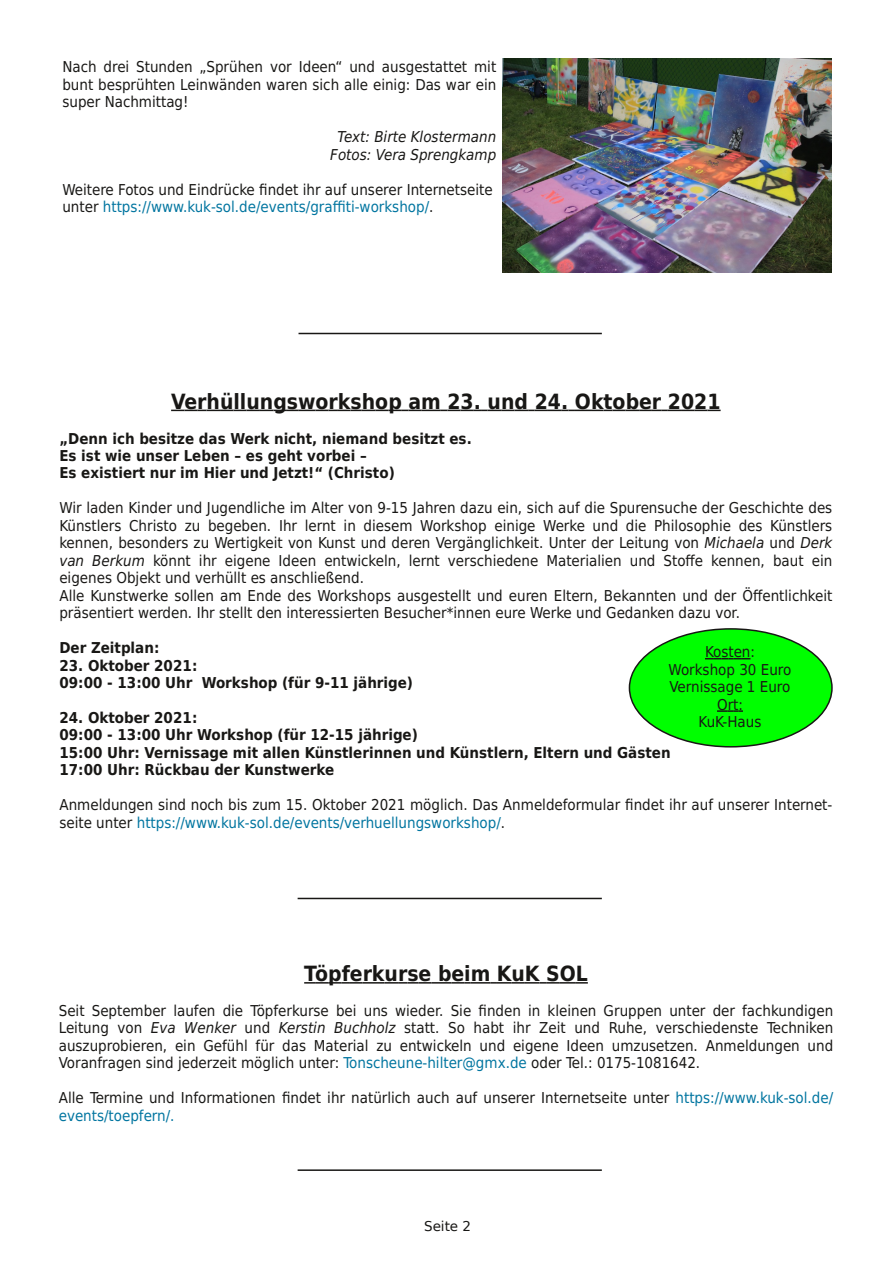
<style>
.page{position:relative;width:893px;height:1263px;background:#fff}
.page>*{position:absolute;margin:0;border:0;box-sizing:border-box;transform-origin:0 0}
.t1{font:700 21px "DejaVu Sans Condensed";color:#181715}
.t2{font:15px/17.4px "DejaVu Sans Condensed";color:#181715}
.t3{font:700 15px/17.4px "DejaVu Sans Condensed";color:#181715}
.t4{font:italic 15px/17.4px "DejaVu Sans Condensed";color:#181715;text-align:center}
.t5{font:13.5px "DejaVu Sans";color:#181715}
.s1{color:#0075a0}
.s2{font-style:italic}
</style>
<div class="page">
<div style="left:629px;top:629px;width:203px;height:118px;background:#0f0;border-radius:50%"></div>
<svg style="left:705px;top:658px;width:45px;height:1px"></svg>
<svg style="left:717px;top:710px;width:26px;height:2px"></svg>
<img style="left:502px;top:59px;width:330px;height:213px">
<svg style="left:171px;top:410px;width:550px;height:1px"></svg>
<hr style="left:298px;top:333px;width:304px;height:1px;background:#181715">
<hr style="left:298px;top:898px;width:304px;height:1px;background:#181715">
<svg style="left:304px;top:982px;width:284px;height:1px"></svg>
<hr style="left:298px;top:1169px;width:304px;height:2px;background:#181715">
<p class="t2" style="left:62px;top:59px;width:435px;text-align:justify">Nach drei Stunden „Sprühen vor Ideen“ und ausgestattet mit bunt besprühten Leinwänden waren sich alle einig: Das war ein super Nachmittag!</p>
<p class="t4" style="left:330px;top:128px;width:168px">Text: Birte Klostermann<br>Fotos: Vera Sprengkamp</p>
<p class="t2" style="left:62px;top:181px;width:432px">Weitere Fotos und Eindrücke findet ihr auf unserer Internetseite unter <span class="s1">https://www.kuk-sol.de/events/graffiti-workshop/</span>.</p>
<h1 class="t1" style="left:171px;top:389px;width:551px">Verhüllungsworkshop am 23. und 24. Oktober 2021</h1>
<p class="t3" style="left:59px;top:430px;width:414px">„Denn ich besitze das Werk nicht, niemand besitzt es.<br>Es ist wie unser Leben – es geht vorbei –<br>Es existiert nur im Hier und Jetzt!“ (Christo)</p>
<p class="t2" style="left:59px;top:499px;width:774px">Wir laden Kinder und Jugendliche im Alter von 9-15 Jahren dazu ein, sich auf die Spurensuche der Geschichte des Künstlers Christo zu begeben. Ihr lernt in diesem Workshop einige Werke und die Philosophie des Künstlers kennen, besonders zu Wertigkeit von Kunst und deren Vergänglichkeit. Unter der Leitung von <span class="s2">Michaela</span> und <span class="s2">Derk van Berkum</span> könnt ihr eigene Ideen entwickeln, lernt verschiedene Materialien und Stoffe kennen, baut ein eigenes Objekt und verhüllt es anschließend.<br>Alle Kunstwerke sollen am Ende des Workshops ausgestellt und euren Eltern, Bekannten und der Öffentlichkeit präsentiert werden. Ihr stellt den interessierten Besucher*innen eure Werke und Gedanken dazu vor.</p>
<p class="t3" style="left:59px;top:639px;width:102px">Der Zeitplan:</p>
<p class="t3" style="left:59px;top:657px;width:355px">23. Oktober 2021:<br>09:00 - 13:00 Uhr Workshop (für 9-11 jährige)</p>
<p class="t3" style="left:59px;top:709px;width:613px">24. Oktober 2021:<br>09:00 - 13:00 Uhr Workshop (für 12-15 jährige)<br>15:00 Uhr: Vernissage mit allen Künstlerinnen und Künstlern, Eltern und Gästen 17:00 Uhr: Rückbau der Kunstwerke</p>
<p class="t2" style="left:59px;top:796px;width:774px">Anmeldungen sind noch bis zum 15. Oktober 2021 möglich. Das Anmeldeformular findet ihr auf unserer Internet&shy;seite unter <span class="s1">https://www.kuk-sol.de/events/verhuellungsworkshop/</span>.</p>
<p class="t2" style="left:669px;top:643px;width:124px;text-align:center">Kosten:<br>Workshop 30 Euro<br>Vernissage 1 Euro<br>Ort:<br>KuK-Haus</p>
<h1 class="t1" style="left:304px;top:961px;width:285px">Töpferkurse beim KuK SOL</h1>
<p class="t2" style="left:59px;top:1002px;width:776px;text-align:justify">Seit September laufen die Töpferkurse bei uns wieder. Sie finden in kleinen Gruppen unter der fachkundigen Leitung von <span class="s2">Eva Wenker</span> und <span class="s2">Kerstin Buchholz</span> statt. So habt ihr Zeit und Ruhe, verschiedenste Techniken auszuprobieren, ein Gefühl für das Material zu entwickeln und eigene Ideen umzusetzen. Anmeldungen und Voranfragen sind jederzeit möglich unter: <span class="s1">Tonscheune-hilter@gmx.de</span> oder Tel.: 0175-1081642.</p>
<p class="t2" style="left:59px;top:1089px;width:776px">Alle Termine und Informationen findet ihr natürlich auch auf unserer Internetseite unter <span class="s1">https://www.kuk-sol.de/ events/toepfern/.</span></p>
<p class="t5" style="left:424px;top:1219px;width:48px">Seite 2</p>
</div>
